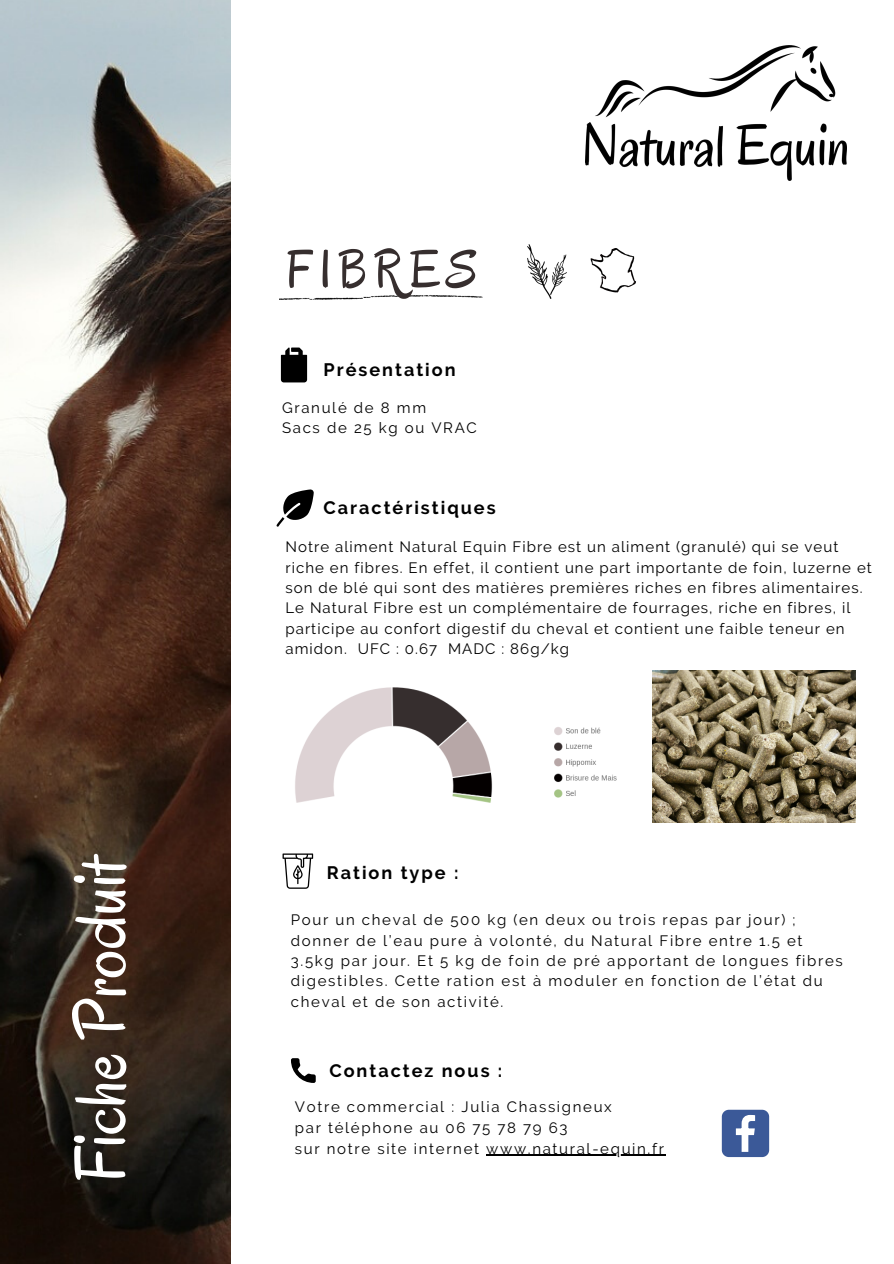
<style>
.page{position:relative;width:894px;height:1264px;background:#fff}
.page>*{position:absolute;margin:0;border:0;box-sizing:border-box;transform-origin:0 0}
.t1{font:72px "Oregano";color:#fff}
.t2{font:54px "Oregano";letter-spacing:.11em;color:#362e2e}
.t3{font:700 18px "Raleway";letter-spacing:.11em;color:#000}
.t4{font:15px/20.2px "Raleway";letter-spacing:.11em;color:#000}
.t5{font:15px/20.2px "Raleway";letter-spacing:.07em;color:#000}
</style>
<div class="page">
<img style="left:0;top:0;width:230px;height:1263px">
<img style="left:585px;top:45px;width:261px;height:135px">
<img style="left:280px;top:295px;width:202px;height:5px">
<img style="left:527px;top:245px;width:39px;height:54px">
<img style="left:590px;top:248px;width:46px;height:45px">
<img style="left:554px;top:727px;width:63px;height:71px">
<svg style="left:281px;top:347px;width:26px;height:35px"></svg>
<svg style="left:276px;top:489px;width:37px;height:37px"></svg>
<svg style="left:282px;top:853px;width:31px;height:35px"></svg>
<svg style="left:291px;top:1058px;width:24px;height:24px"></svg>
<svg style="left:721px;top:1109px;width:48px;height:48px"></svg>
<img style="left:295px;top:687px;width:198px;height:116px">
<img style="left:652px;top:670px;width:203px;height:152px">
<hr style="left:486px;top:1154px;width:179px;height:1px;background:#000">
<h1 class="t1" style="left:55px;top:1182px;width:331px;rotate:-90deg">Fiche Produit</h1>
<h2 class="t2" style="left:285px;top:235px;width:194px">FIBRES</h2>
<p class="t3" style="left:323px;top:359px;width:133px">Présentation</p>
<p class="t4" style="left:282px;top:397px;width:196px;line-height:20.7px">Granulé de 8 mm<br>Sacs de 25 kg ou VRAC</p>
<p class="t3" style="left:323px;top:497px;width:173px">Caractéristiques</p>
<p class="t5" style="left:285px;top:537px;width:588px">Notre aliment Natural Equin Fibre est un aliment (granulé) qui se veut riche en fibres. En effet, il contient une part importante de foin, luzerne et son de blé qui sont des matières premières riches en fibres alimentaires.<br>Le Natural Fibre est un complémentaire de fourrages, riche en fibres, il participe au confort digestif du cheval et contient une faible teneur en amidon. UFC : 0.67 MADC : 86g/kg</p>
<p class="t3" style="left:327px;top:861px;width:133px">Ration type :</p>
<p class="t4" style="left:291px;top:910px;width:553px">Pour un cheval de 500 kg (en deux ou trois repas par jour) ; donner de l’eau pure à volonté, du Natural Fibre entre 1.5 et 3.5kg par jour. Et 5 kg de foin de pré apportant de longues fibres digestibles. Cette ration est à moduler en fonction de l’état du cheval et de son activité.</p>
<p class="t3" style="left:329px;top:1060px;width:174px">Contactez nous :</p>
<p class="t4" style="left:295px;top:1096px;width:370px;line-height:20.7px">Votre commercial : Julia Chassigneux<br>par téléphone au 06 75 78 79 63<br>sur notre site internet www.natural-equin.fr</p>
</div>
